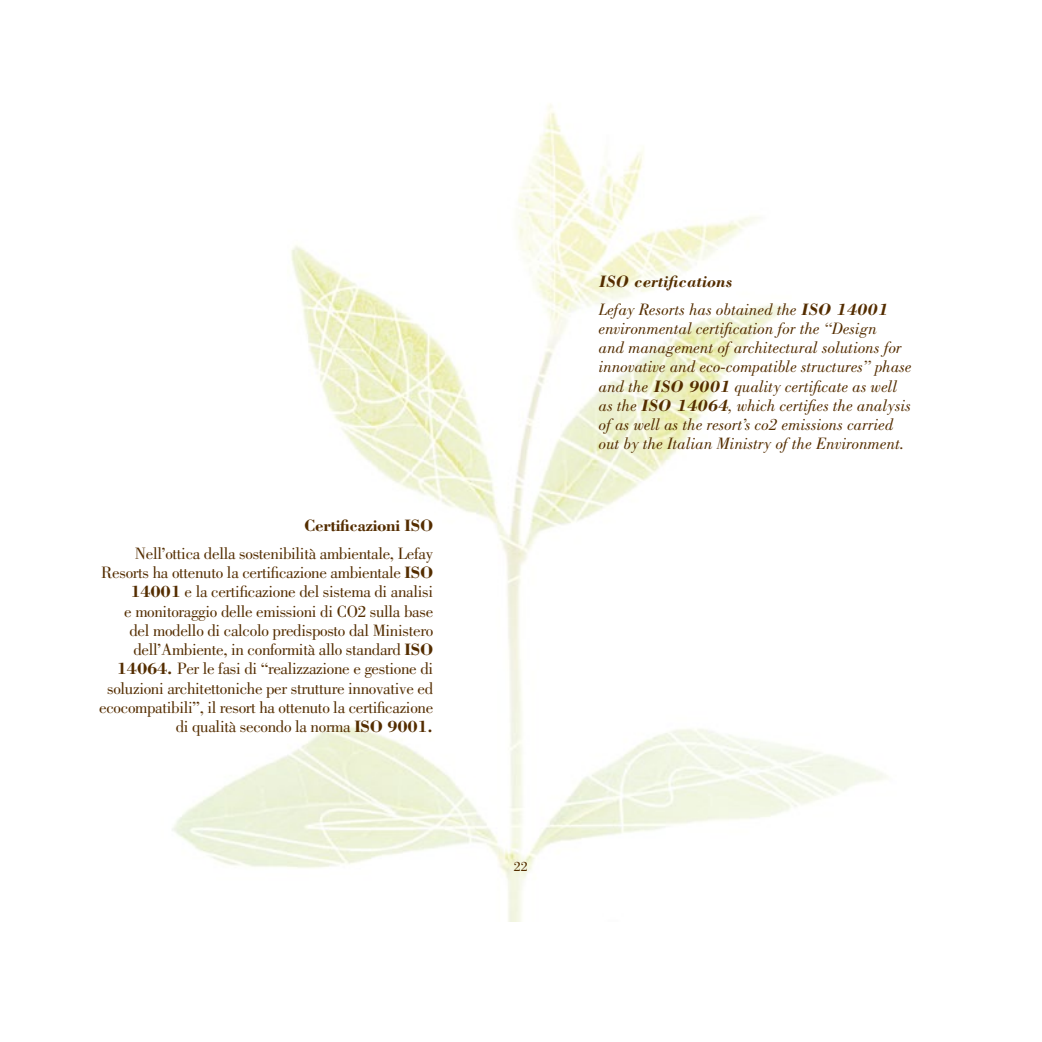
<style>
.page{position:relative;width:1042px;height:1042px;background:#fff}
.page>*{position:absolute;margin:0;border:0;box-sizing:border-box;transform-origin:0 0}
.t1{font:16.97px/19.2px "Bodoni Std";letter-spacing:-.02em;color:#542d00;text-align:right}
.t2{font:italic 16.97px/19.2px "Bodoni Std";color:#542d00}
.t3{font:700 16.97px "Bodoni Std";letter-spacing:-.02em;color:#542d00}
.t4{font:14px "Bodoni Std";color:#542d00}
.s1{font-weight:700}
</style>
<div class="page">
<img style="left:172px;top:104px;width:715px;height:817px">
<p class="t3" style="left:304px;top:514px;width:130px">Certificazioni ISO</p>
<p class="t1" style="left:99px;top:544px;width:335px">Nell’ottica della sostenibilità ambientale, Lefay Resorts ha ottenuto la certificazione ambientale <span class="s1">ISO 14001</span> e la certificazione del sistema di analisi<br>e monitoraggio delle emissioni di CO2 sulla base<br>del modello di calcolo predisposto dal Ministero dell’Ambiente, in conformità allo standard <span class="s1">ISO 14064.</span> Per le fasi di “realizzazione e gestione di soluzioni architettoniche per strutture innovative ed ecocompatibili”, il resort ha ottenuto la certificazione di qualità secondo la norma <span class="s1">ISO 9001.</span></p>
<p class="t2" style="left:599px;top:267px;width:291px;line-height:28px"><span class="s1">ISO certifications<br></span>Lefay Resorts has obtained the <span class="s1">ISO 14001</span></p>
<p class="t2" style="left:599px;top:319px;width:314px">environmental certification for the “Design<br>and management of architectural solutions for innovative and eco-compatible structures” phase and the <span class="s1">ISO 9001</span> quality certificate as well as the <span class="s1">ISO 14064</span>, which certifies the analysis of as well as the resort’s co2 emissions carried out by the Italian Ministry of the Environment.</p>
<p class="t4" style="left:514px;top:858px;width:15px">22</p>
</div>
